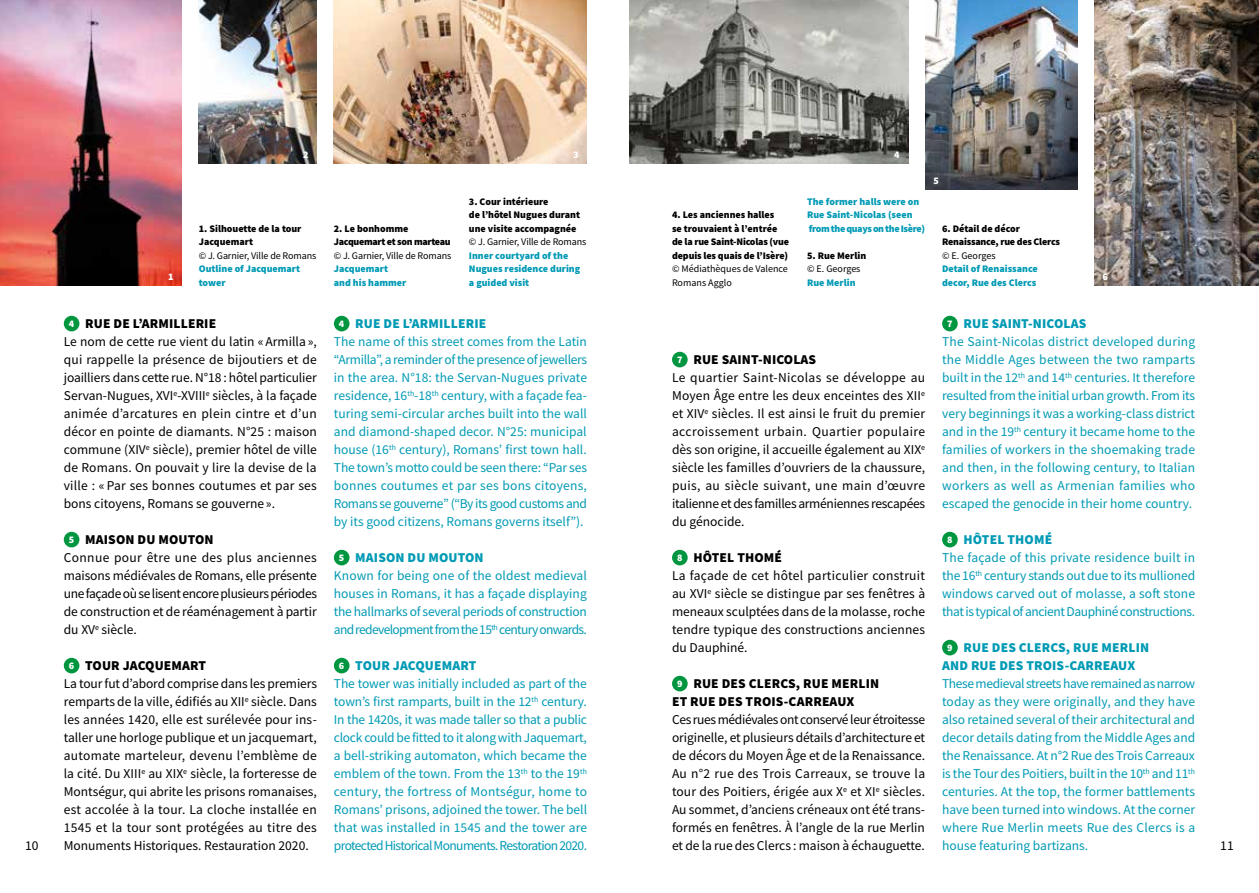
<style>
.page{position:relative;width:1259px;height:893px;background:#fff}
.page>*{position:absolute;margin:0;border:0;box-sizing:border-box;transform-origin:0 0}
.t1{font:13.5px/18px "Source Sans Pro";color:#009ab4}
.t2{font:13.5px/18px "Source Sans Pro";color:#000}
.t3{font:13.5px/18px "Source Sans Pro";letter-spacing:-.02em;color:#009ab4}
.t4{font:900 13.5px/18px "Source Sans Pro";letter-spacing:.01em;color:#009ab4}
.t5{font:900 13.5px/18px "Source Sans Pro";letter-spacing:.01em;color:#000}
.t6{font:900 10.05px/13.5px "Source Sans Pro";color:#009ab4}
.t7{font:900 10.05px/13.5px "Source Sans Pro";color:#000}
.t8{font:10.05px/13.5px "Source Sans Pro";letter-spacing:-.01em;color:#000}
.t9{font:900 10.05px/13.5px "Source Sans Pro";letter-spacing:-.02em;color:#000}
.t10{font:900 10.05px/13.5px "Source Sans Pro";letter-spacing:-.03em;color:#000}
.t11{font:900 10.05px "Source Sans Pro";color:#fff}
.s1{font-weight:900;font-size:10.05px;color:#fff}
.s2{font-weight:900}
.s3{font-size:10.05px;color:#fff}
</style>
<div class="page">
<div style="left:64px;top:316px;width:15px;height:15px;background:#009640;border-radius:50%"></div>
<div style="left:64px;top:532px;width:15px;height:15px;background:#009640;border-radius:50%"></div>
<div style="left:64px;top:658px;width:15px;height:15px;background:#009640;border-radius:50%"></div>
<div style="left:334px;top:316px;width:15px;height:15px;background:#009640;border-radius:50%"></div>
<div style="left:334px;top:550px;width:15px;height:15px;background:#009640;border-radius:50%"></div>
<div style="left:334px;top:658px;width:15px;height:15px;background:#009640;border-radius:50%"></div>
<div style="left:672px;top:352px;width:15px;height:15px;background:#009640;border-radius:50%"></div>
<div style="left:672px;top:550px;width:15px;height:15px;background:#009640;border-radius:50%"></div>
<div style="left:672px;top:676px;width:15px;height:15px;background:#009640;border-radius:50%"></div>
<div style="left:942px;top:316px;width:15px;height:15px;background:#009640;border-radius:50%"></div>
<div style="left:942px;top:532px;width:15px;height:15px;background:#009640;border-radius:50%"></div>
<div style="left:942px;top:640px;width:15px;height:15px;background:#009640;border-radius:50%"></div>
<img style="left:334px;top:0;width:253px;height:164px">
<img style="left:0;top:0;width:182px;height:286px">
<img style="left:199px;top:0;width:118px;height:164px">
<img style="left:629px;top:0;width:279px;height:164px">
<img style="left:925px;top:0;width:152px;height:190px">
<img style="left:1094px;top:0;width:165px;height:286px">
<p class="t11" style="left:168px;top:269px;width:7px">1</p>
<p class="t11" style="left:303px;top:147px;width:7px">2</p>
<p class="t11" style="left:573px;top:147px;width:7px">3</p>
<p class="t7" style="left:199px;top:221px;width:104px">1. Silhouette de la tour<br>Jacquemart</p>
<p class="t8" style="left:199px;top:248px;width:119px">© J. Garnier, Ville de Romans</p>
<p class="t6" style="left:199px;top:262px;width:103px">Outline of Jacquemart tower</p>
<p class="t10" style="left:334px;top:221px;width:118px">2. Le bonhomme<br>Jacquemart et son marteau</p>
<p class="t8" style="left:334px;top:248px;width:119px">© J. Garnier, Ville de Romans</p>
<p class="t6" style="left:334px;top:262px;width:74px">Jacquemart and his hammer</p>
<p class="t7" style="left:469px;top:194px;width:113px">3. Cour intérieure<br>de l’hôtel Nugues durant une visite accompagnée</p>
<p class="t8" style="left:469px;top:235px;width:119px">© J. Garnier, Ville de Romans</p>
<p class="t6" style="left:469px;top:248px;width:113px">Inner courtyard of the<br>Nugues residence during a guided visit</p>
<p class="t7" style="left:672px;top:208px;width:119px">4. Les anciennes halles<br>se trouvaient à l’entrée de la rue Saint-Nicolas (vue depuis les quais de l’Isère)</p>
<p class="t8" style="left:672px;top:262px;width:117px">© Médiathèques de Valence<br>Romans Agglo</p>
<p class="t11" style="left:894px;top:148px;width:7px">4</p>
<p class="t6" style="left:807px;top:194px;width:119px">The former halls were on<br>Rue Saint-Nicolas (seen from the quays on the Isère)</p>
<p class="t7" style="left:807px;top:248px;width:61px">5. Rue Merlin</p>
<p class="t8" style="left:807px;top:262px;width:55px">© E. Georges</p>
<p class="t6" style="left:807px;top:275px;width:50px">Rue Merlin</p>
<p class="t11" style="left:933px;top:174px;width:7px">5</p>
<p class="t9" style="left:942px;top:221px;width:119px">6. Détail de décor<br>Renaissance, rue des Clercs</p>
<p class="t8" style="left:942px;top:248px;width:55px">© E. Georges</p>
<p class="t6" style="left:942px;top:262px;width:97px">Detail of Renaissance decor, Rue des Clercs</p>
<p class="t11" style="left:1102px;top:269px;width:7px">6</p>
<p class="t2" style="left:64px;top:315px;width:255px;text-indent:5px"><span class="s1">4</span> <span class="s2">RUE DE L’ARMILLERIE<br></span>Le nom de cette rue vient du latin « Armilla », qui rappelle la présence de bijoutiers et de joailliers dans cette rue. N°18 : hôtel particulier Servan-Nugues, XVI<sup>e</sup>-XVIII<sup>e</sup> siècles, à la façade animée d’arcatures en plein cintre et d’un décor en pointe de diamants. N°25 : maison commune (XIV<sup>e</sup> siècle), premier hôtel de ville de Romans. On pouvait y lire la devise de la ville : « Par ses bonnes coutumes et par ses bons citoyens, Romans se gouverne ».</p>
<p class="t2" style="left:64px;top:531px;width:255px;text-indent:5px"><span class="s1">5</span> <span class="s2">MAISON DU MOUTON<br></span>Connue pour être une des plus anciennes maisons médiévales de Romans, elle présente une façade où se lisent encore plusieurs périodes de construction et de réaménagement à partir du XV<sup>e</sup> siècle.</p>
<p class="t2" style="left:64px;top:657px;width:255px;text-indent:5px"><span class="s1">6</span> <span class="s2">TOUR JACQUEMART<br></span>La tour fut d’abord comprise dans les premiers remparts de la ville, édifiés au XII<sup>e</sup> siècle. Dans les années 1420, elle est surélevée pour ins&shy;taller une horloge publique et un jacquemart, automate marteleur, devenu l’emblème de la cité. Du XIII<sup>e</sup> au XIX<sup>e</sup> siècle, la forteresse de Montségur, qui abrite les prisons romanaises, est accolée à la tour. La cloche installée en 1545 et la tour sont protégées au titre des Monuments Historiques. Restauration 2020.</p>
<p class="t1" style="left:334px;top:315px;width:255px;text-indent:5px"><span class="s1">4</span> <span class="s2">RUE DE L’ARMILLERIE<br></span>The name of this street comes from the Latin “Armilla”, a reminder of the presence of jewellers in the area. N°18: the Servan-Nugues private residence, 16<sup>th</sup>-18<sup>th</sup> century, with a façade fea&shy;turing semi-circular arches built into the wall and diamond-shaped decor. N°25: municipal house (16<sup>th</sup> century), Romans’ first town hall.<br>The town’s motto could be seen there: “Par ses bonnes coutumes et par ses bons citoyens, Romans se gouverne” (“By its good customs and by its good citizens, Romans governs itself”).</p>
<p class="t3" style="left:334px;top:549px;width:255px;text-indent:5px"><span class="s1">5</span> <span class="s2">MAISON DU MOUTON<br></span>Known for being one of the oldest medieval houses in Romans, it has a façade displaying the hallmarks of several periods of construction and redevelopment from the 15<sup>th</sup> century onwards.</p>
<p class="t1" style="left:334px;top:657px;width:255px;text-indent:5px"><span class="s1">6</span> <span class="s2">TOUR JACQUEMART<br></span>The tower was initially included as part of the town’s first ramparts, built in the 12<sup>th</sup> century.<br>In the 1420s, it was made taller so that a public clock could be fitted to it along with Jaquemart, a bell-striking automaton, which became the emblem of the town. From the 13<sup>th</sup> to the 19<sup>th </sup>century, the fortress of Montségur, home to Romans’ prisons, adjoined the tower. The bell that was installed in 1545 and the tower are protected Historical Monuments. Restoration 2020.</p>
<p class="t1" style="left:942px;top:315px;width:255px;text-indent:5px"><span class="s1">7</span> <span class="s2">RUE SAINT-NICOLAS<br></span>The Saint-Nicolas district developed during the Middle Ages between the two ramparts built in the 12<sup>th</sup> and 14<sup>th</sup> centuries. It therefore resulted from the initial urban growth. From its very beginnings it was a working-class district and in the 19<sup>th</sup> century it became home to the families of workers in the shoemaking trade and then, in the following century, to Italian workers as well as Armenian families who escaped the genocide in their home country.</p>
<p class="t1" style="left:942px;top:531px;width:255px;text-indent:5px"><span class="s1">8</span> <span class="s2">HÔTEL THOMÉ<br></span>The façade of this private residence built in the 16<sup>th</sup> century stands out due to its mullioned windows carved out of molasse, a soft stone that is typical of ancient Dauphiné constructions.</p>
<p class="t4" style="left:942px;top:639px;width:209px;text-indent:5px"><span class="s3">9</span> RUE DES CLERCS, RUE MERLIN<br>AND RUE DES TROIS-CARREAUX</p>
<p class="t1" style="left:942px;top:675px;width:255px;text-align:justify">These medieval streets have remained as narrow today as they were originally, and they have also retained several of their architectural and decor details dating from the Middle Ages and the Renaissance. At n°2 Rue des Trois Carreaux is the Tour des Poitiers, built in the 10<sup>th</sup> and 11<sup>th </sup>centuries. At the top, the former battlements have been turned into windows. At the corner where Rue Merlin meets Rue des Clercs is a house featuring bartizans.</p>
<p class="t2" style="left:672px;top:351px;width:255px;text-indent:5px"><span class="s1">7</span> <span class="s2">RUE SAINT-NICOLAS<br></span>Le quartier Saint-Nicolas se développe au Moyen Âge entre les deux enceintes des XII<sup>e </sup>et XIV<sup>e</sup> siècles. Il est ainsi le fruit du premier accroissement urbain. Quartier populaire dès son origine, il accueille également au XIX<sup>e </sup>siècle les familles d’ouvriers de la chaussure, puis, au siècle suivant, une main d’œuvre italienne et des familles arméniennes rescapées du génocide.</p>
<p class="t2" style="left:672px;top:549px;width:255px;text-indent:5px"><span class="s1">8</span> <span class="s2">HÔTEL THOMÉ<br></span>La façade de cet hôtel particulier construit au XVI<sup>e</sup> siècle se distingue par ses fenêtres à meneaux sculptées dans de la molasse, roche tendre typique des constructions anciennes du Dauphiné.</p>
<p class="t5" style="left:672px;top:675px;width:209px;text-indent:5px"><span class="s3">9</span> RUE DES CLERCS, RUE MERLIN<br>ET RUE DES TROIS-CARREAUX</p>
<p class="t2" style="left:672px;top:711px;width:255px;text-align:justify">Ces rues médiévales ont conservé leur étroitesse originelle, et plusieurs détails d’architecture et de décors du Moyen Âge et de la Renaissance.<br>Au n°2 rue des Trois Carreaux, se trouve la tour des Poitiers, érigée aux X<sup>e</sup> et XI<sup>e</sup> siècles.<br>Au sommet, d’anciens créneaux ont été trans&shy;formés en fenêtres. À l’angle de la rue Merlin et de la rue des Clercs : maison à échauguette.</p>
<p class="t2" style="left:25px;top:837px;width:15px">10</p>
<p class="t2" style="left:1220px;top:837px;width:15px">11</p>
</div>
